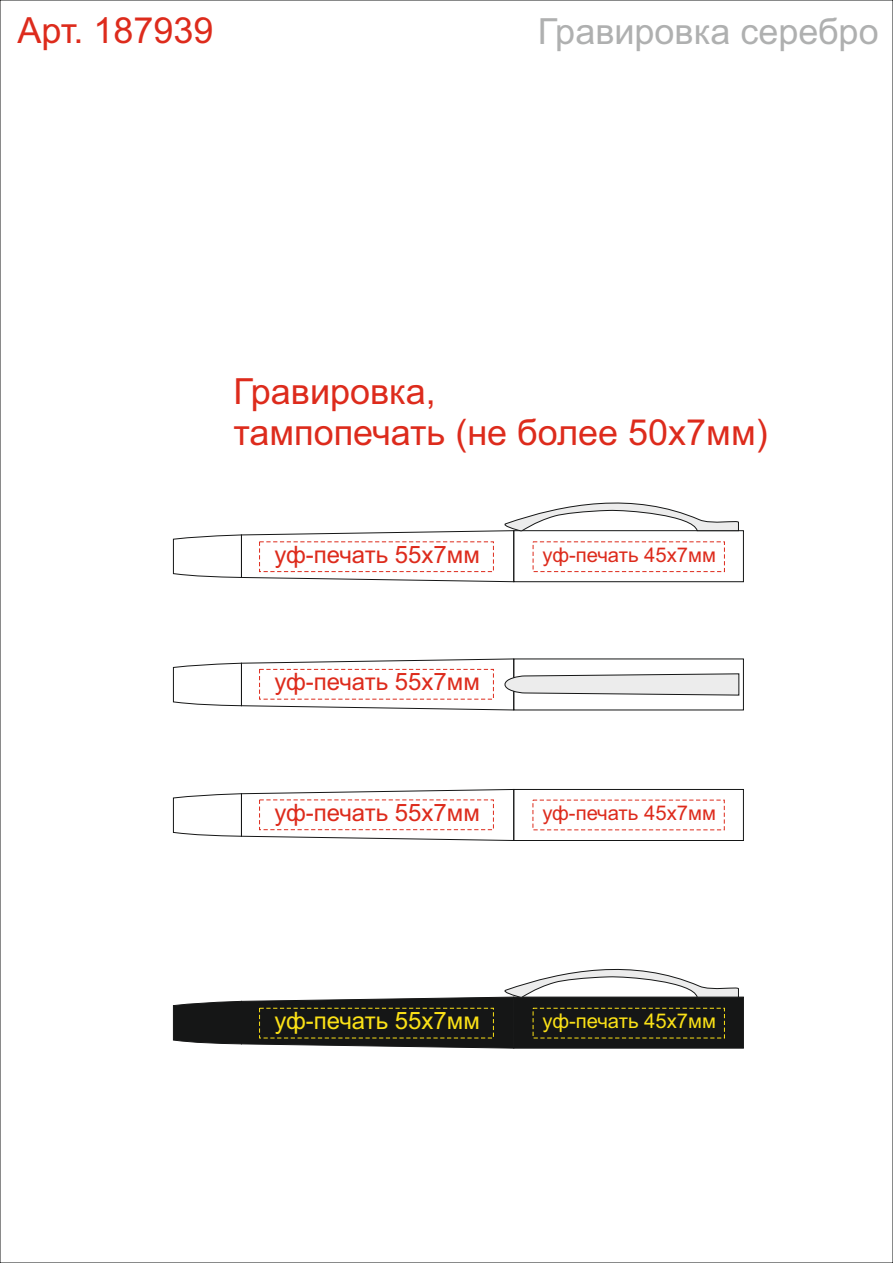
<style>
.page{position:relative;width:893px;height:1263px;background:#fff}
.page>*{position:absolute;margin:0;border:0;box-sizing:border-box;transform-origin:0 0}
.t1{font:36px/40.2px "Arial";color:#dd2b1c}
.t2{font:36px "Arial";color:#afb0b0}
.t3{font:24px "Arial";color:#dd2b1c}
.t4{font:24px "Arial";color:#fbe116}
.t5{font:20.25px "Arial";color:#dd2b1c}
.t6{font:20.25px "Arial";color:#fbe116}
</style>
<div class="page">
<svg style="left:172px;top:502px;width:567px;height:81px"></svg>
<div style="left:513px;top:789px;width:231px;height:52px;border:1px solid #151616"></div>
<svg style="left:172px;top:789px;width:343px;height:52px"></svg>
<svg style="left:172px;top:658px;width:568px;height:53px"></svg>
<div style="left:259px;top:669px;width:235px;height:31px;border:1px dashed #dd2b1c"></div>
<svg style="left:172px;top:968px;width:572px;height:81px"></svg>
<p class="t1" style="left:18px;top:14px;width:197px">Арт. 187939</p>
<p class="t2" style="left:538px;top:17px;width:342px">Гравировка серебро</p>
<p class="t1" style="left:233px;top:375px;width:536px">Гравировка,<br>тампопечать (не более 50х7мм)</p>
<p class="t3" style="left:274px;top:545px;width:207px">уф-печать 55х7мм</p>
<p class="t5" style="left:542px;top:547px;width:175px">уф-печать 45х7мм</p>
<p class="t3" style="left:274px;top:673px;width:207px">уф-печать 55х7мм</p>
<p class="t3" style="left:274px;top:803px;width:207px">уф-печать 55х7мм</p>
<p class="t5" style="left:542px;top:805px;width:175px">уф-печать 45х7мм</p>
<p class="t4" style="left:274px;top:1012px;width:207px">уф-печать 55х7мм</p>
<p class="t6" style="left:542px;top:1013px;width:175px">уф-печать 45х7мм</p>
</div>
